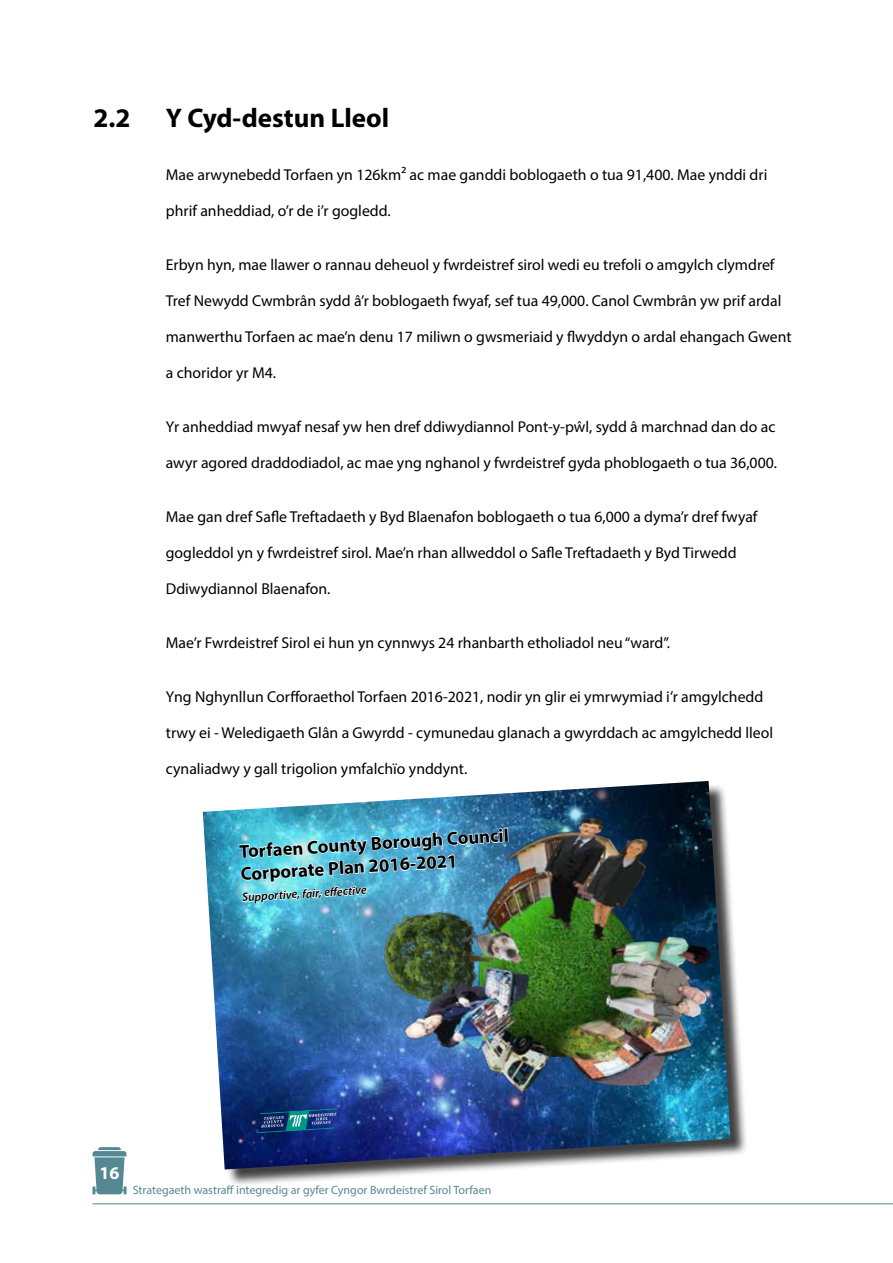
<style>
.page{position:relative;width:893px;height:1263px;background:#fff}
.page>*{position:absolute;margin:0;border:0;box-sizing:border-box;transform-origin:0 0}
.t1{font:700 27px "Myriad Pro";color:#000}
.t2{font:700 18.6px/22px "Myriad Pro";color:#000}
.t3{font:700 18px "Myriad Pro";color:#fff}
.t4{font:15.75px "Myriad Pro";color:#000}
.t5{font:12px "Myriad Pro";color:#558892}
.t6{font:italic 600 12px "Myriad Pro";color:#000}
</style>
<div class="page">
<svg style="left:92px;top:1147px;width:35px;height:47px;background:#77a0a8"></svg>
<hr style="left:92px;top:1203px;width:801px;height:1px;background:#558892">
<div style="left:205px;top:783px;width:543px;height:404px;background:#000;opacity:.75"></div>
<img style="left:203px;top:781px;width:527px;height:388px">
<img style="left:238px;top:797px;width:271px;height:139px">
<img style="left:366px;top:810px;width:359px;height:335px">
<svg style="left:257px;top:1108px;width:81px;height:25px;background:#225383"></svg>
<h1 class="t1" style="left:94px;top:100px;width:38px">2.2</h1>
<h1 class="t1" style="left:166px;top:100px;width:225px">Y Cyd-destun Lleol</h1>
<p class="t4" style="left:166px;top:165px;width:603px">Mae arwynebedd Torfaen yn 126km² ac mae ganddi boblogaeth o tua 91,400. Mae ynddi dri</p>
<p class="t4" style="left:166px;top:201px;width:226px">phrif anheddiad, o’r de i’r gogledd.</p>
<p class="t4" style="left:166px;top:255px;width:610px">Erbyn hyn, mae llawer o rannau deheuol y fwrdeistref sirol wedi eu trefoli o amgylch clymdref</p>
<p class="t4" style="left:166px;top:291px;width:617px">Tref Newydd Cwmbrân sydd â’r boblogaeth fwyaf, sef tua 49,000. Canol Cwmbrân yw prif ardal</p>
<p class="t4" style="left:166px;top:327px;width:627px">manwerthu Torfaen ac mae’n denu 17 miliwn o gwsmeriaid y flwyddyn o ardal ehangach Gwent</p>
<p class="t4" style="left:166px;top:363px;width:112px">a choridor yr M4.</p>
<p class="t4" style="left:166px;top:417px;width:611px">Yr anheddiad mwyaf nesaf yw hen dref ddiwydiannol Pont-y-pŵl, sydd â marchnad dan do ac</p>
<p class="t4" style="left:166px;top:453px;width:613px">awyr agored draddodiadol, ac mae yng nghanol y fwrdeistref gyda phoblogaeth o tua 36,000.</p>
<p class="t4" style="left:166px;top:507px;width:593px">Mae gan dref Safle Treftadaeth y Byd Blaenafon boblogaeth o tua 6,000 a dyma’r dref fwyaf</p>
<p class="t4" style="left:166px;top:543px;width:572px">gogleddol yn y fwrdeistref sirol. Mae’n rhan allweddol o Safle Treftadaeth y Byd Tirwedd</p>
<p class="t4" style="left:166px;top:579px;width:166px">Ddiwydiannol Blaenafon.</p>
<p class="t4" style="left:166px;top:633px;width:506px">Mae’r Fwrdeistref Sirol ei hun yn cynnwys 24 rhanbarth etholiadol neu “ward”.</p>
<p class="t4" style="left:166px;top:687px;width:599px">Yng Nghynllun Corfforaethol Torfaen 2016-2021, nodir yn glir ei ymrwymiad i’r amgylchedd</p>
<p class="t4" style="left:166px;top:723px;width:609px">trwy ei - Weledigaeth Glân a Gwyrdd - cymunedau glanach a gwyrddach ac amgylchedd lleol</p>
<p class="t4" style="left:166px;top:759px;width:303px">cynaliadwy y gall trigolion ymfalchïo ynddynt.</p>
<p class="t2" style="left:238px;top:841px;width:272px;rotate:-4deg">Torfaen County Borough Council<br>Corporate Plan 2016-2021</p>
<p class="t6" style="left:242px;top:890px;width:126px;rotate:-4deg">Supportive, fair, eff ective</p>
<p class="t3" style="left:100px;top:1161px;width:21px">16</p>
<p class="t5" style="left:133px;top:1183px;width:360px">Strategaeth wastraff integredig ar gyfer Cyngor Bwrdeistref Sirol Torfaen</p>
</div>
